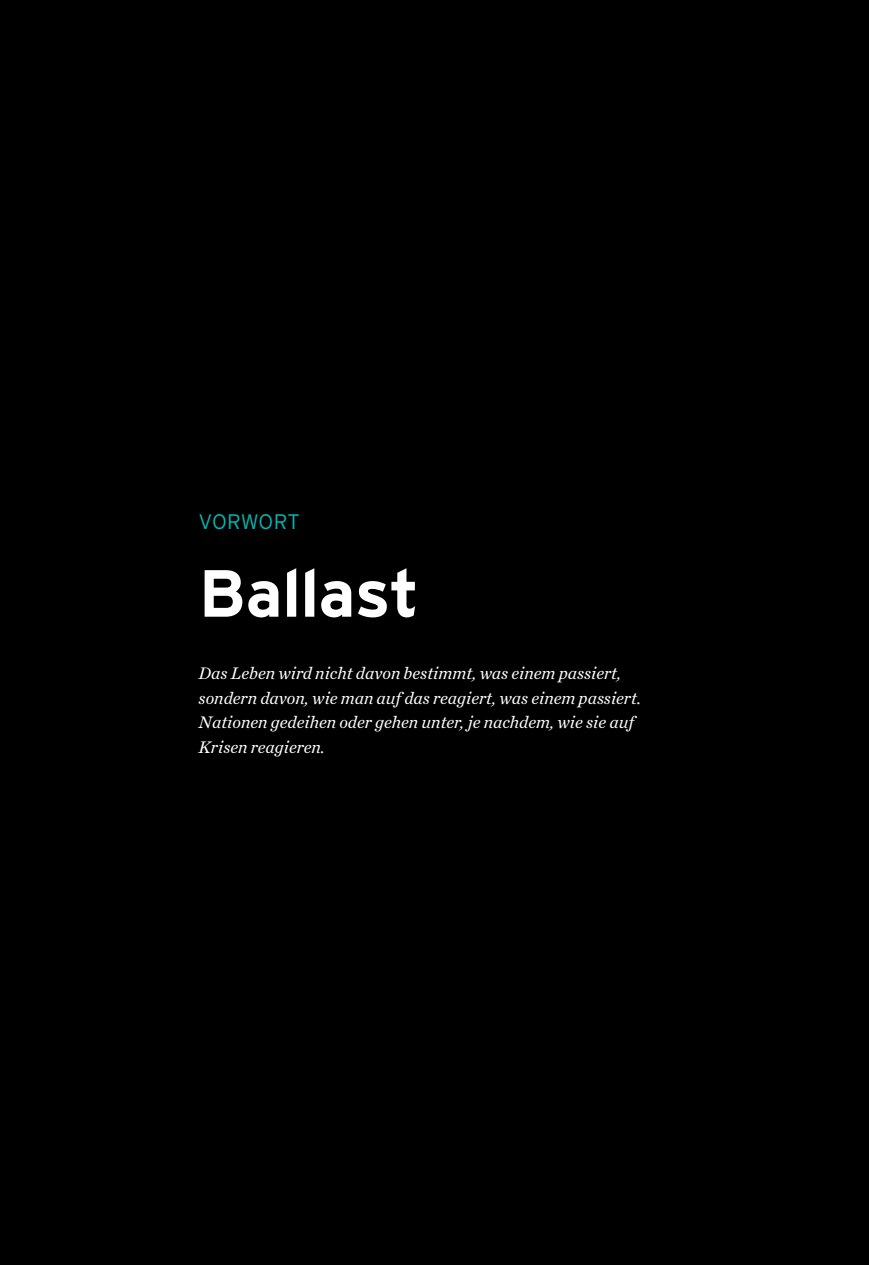
<style>
.page{position:relative;width:869px;height:1265px;background:#fff}
.page>*{position:absolute;margin:0;border:0;box-sizing:border-box;transform-origin:0 0}
.t1{font:700 66.5px "Interstate";letter-spacing:-.01em;color:#fff}
.t2{font:300 21px "Interstate";color:#00bab3}
.t3{font:italic 17.5px/24.5px "Chronicle Text G1";color:#fff}
</style>
<div class="page">
<div style="left:0;top:0;width:868px;height:1265px;background:#000"></div>
<p class="t2" style="left:198px;top:510px;width:103px">VORWORT</p>
<h1 class="t1" style="left:198px;top:556px;width:222px">Ballast</h1>
<p class="t3" style="left:198px;top:660px;width:444px">Das Leben wird nicht davon bestimmt, was einem passiert, sondern davon, wie man auf das reagiert, was einem passiert.<br>Nationen gedeihen oder gehen unter, je nachdem, wie sie auf Krisen reagieren.</p>
</div>
